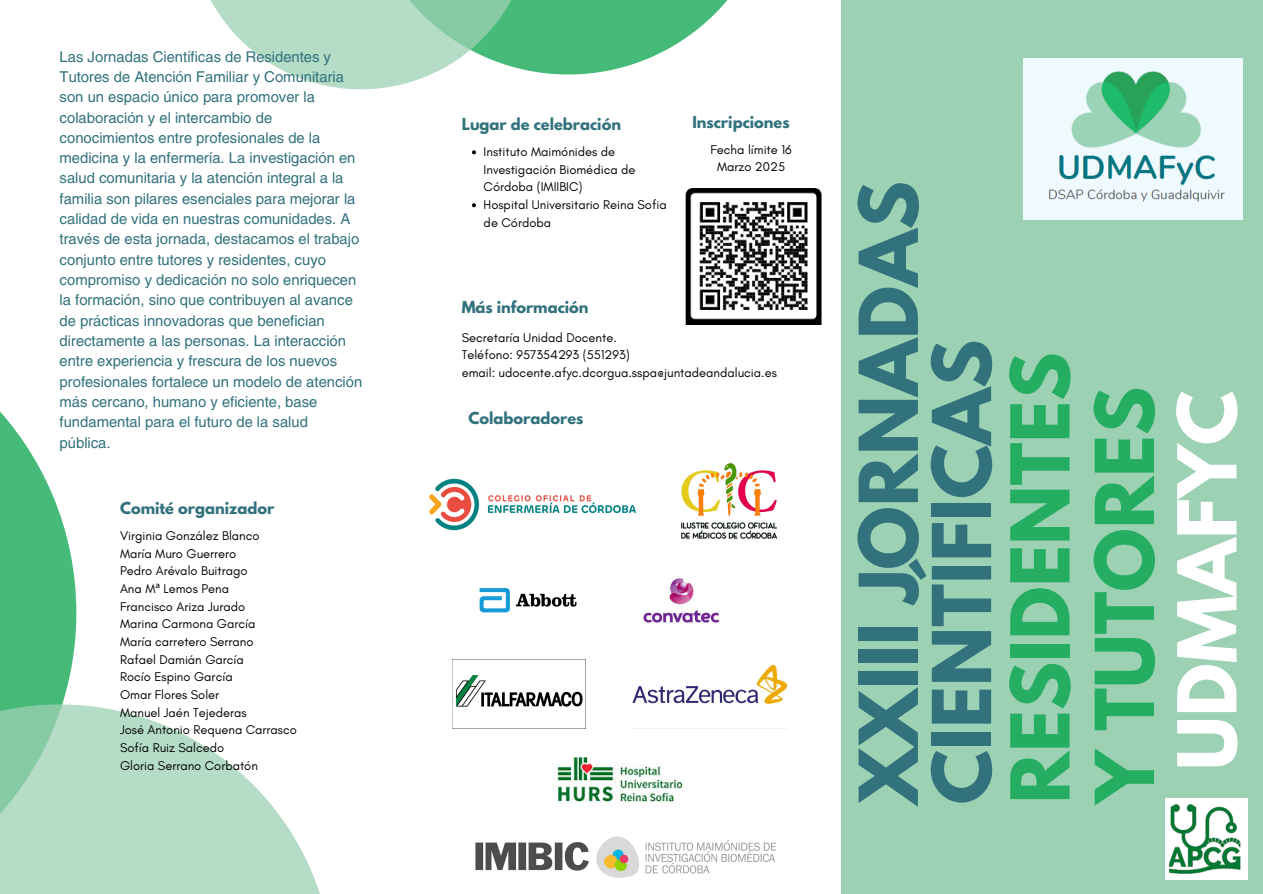
<style>
.page{position:relative;width:1263px;height:894px;background:#fff}
.page>*{position:absolute;margin:0;border:0;box-sizing:border-box;transform-origin:0 0}
.t1{font:700 71.85px "League Spartan";color:#31727d}
.t2{font:700 71.85px/84.4px "League Spartan";color:#25ae61}
.t3{font:700 71.85px "League Spartan";color:#fff}
.t4{font:14.7px/20.2px "Helios";color:#31727d}
.t5{font:700 14.7px "League Spartan";color:#31727d}
.t6{font:12.9px/17.7px "Glacial Indifference";color:#000}
.s1{font-family:"Noto Sans"}
</style>
<div class="page">
<div style="left:0;top:0;width:1263px;height:893px;background:#9dd1b3"></div>
<div style="left:0;top:0;width:841px;height:893px;background:#fff"></div>
<svg style="left:0;top:411px;width:76px;height:293px;fill:#46ba79"></svg>
<svg style="left:0;top:704px;width:320px;height:189px;fill:#b5dcc6"></svg>
<svg style="left:532px;top:0;width:196px;height:74px;fill:#46ba79"></svg>
<svg style="left:210px;top:0;width:322px;height:89px;fill:#b5dcc6"></svg>
<img style="left:1023px;top:59px;width:220px;height:160px">
<img style="left:475px;top:836px;width:301px;height:42px">
<img style="left:557px;top:756px;width:126px;height:46px">
<img style="left:429px;top:478px;width:207px;height:53px">
<img style="left:681px;top:463px;width:96px;height:76px">
<img style="left:479px;top:588px;width:98px;height:25px">
<img style="left:453px;top:659px;width:132px;height:48px">
<img style="left:632px;top:664px;width:156px;height:40px">
<img style="left:643px;top:578px;width:77px;height:46px">
<img style="left:685px;top:188px;width:137px;height:136px">
<img style="left:1165px;top:798px;width:82px;height:81px">
<svg style="left:472px;top:150px;width:4px;height:4px"></svg>
<svg style="left:472px;top:203px;width:4px;height:4px"></svg>
<h2 class="t4" style="left:60px;top:46px;width:304px">Las Jornadas Científicas de Residentes y Tutores de Atención Familiar y Comunitaria son un espacio único para promover la colaboración y el intercambio de conocimientos entre profesionales de la medicina y la enfermería. La investigación en salud comunitaria y la atención integral a la familia son pilares esenciales para mejorar la calidad de vida en nuestras comunidades. A través de esta jornada, destacamos el trabajo conjunto entre tutores y residentes, cuyo compromiso y dedicación no solo enriquecen la formación, sino que contribuyen al avance de prácticas innovadoras que benefician directamente a las personas. La interacción entre experiencia y frescura de los nuevos profesionales fortalece un modelo de atención más cercano, humano y eficiente, base fundamental para el futuro de la salud pública.</h2>
<p class="t5" style="left:120px;top:501px;width:156px">Comité organizador</p>
<p class="t6" style="left:120px;top:526px;width:178px">Virginia González Blanco<br>María Muro Guerrero<br>Pedro Arévalo Buitrago<br>Ana M<span class="s1">ª</span> Lemos Pena<br>Francisco Ariza Jurado<br>Marina Carmona García<br>María carretero Serrano<br>Rafael Damián García<br>Rocío Espino García<br>Omar Flores Soler<br>Manuel Jaén Tejederas<br>José Antonio Requena Carrasco<br>Sofía Ruiz Salcedo<br>Gloria Serrano Corbatón</p>
<h4 class="t5" style="left:462px;top:117px;width:161px">Lugar de celebración</h4>
<p class="t6" style="left:484px;top:143px;width:153px">Instituto Maimónides de<br>Investigación Biomédica de<br>Córdoba (IMIIBIC)</p>
<p class="t6" style="left:484px;top:195px;width:185px">Hospital Universitario Reina Sofia de Córdoba</p>
<h2 class="t5" style="left:692px;top:115px;width:99px">Inscripciones</h2>
<h3 class="t6" style="left:710px;top:141px;width:83px;line-height:17.2px;text-align:center">Fecha límite 16<br>Marzo 2025</h3>
<p class="t5" style="left:462px;top:299px;width:128px">Más información</p>
<h2 class="t6" style="left:462px;top:328px;width:170px">Secretaría Unidad Docente.<br>Teléfono: 957354293 (551293)</h2>
<p class="t6" style="left:462px;top:363px;width:317px">email: udocente.afyc.dcorgua.sspa@juntadeandalucia.es</p>
<h3 class="t5" style="left:468px;top:410px;width:116px">Colaboradores</h3>
<p class="t1" style="left:853px;top:804px;width:624px;rotate:-90deg">XXIII JORNADAS</p>
<h5 class="t1" style="left:926px;top:804px;width:466px;rotate:-90deg">CIENTÍFICAS</h5>
<h2 class="t2" style="left:1007px;top:803px;width:452px;rotate:-90deg">RESIDENTES<br>Y TUTORES</h2>
<p class="t3" style="left:1172px;top:769px;width:380px;rotate:-90deg">UDMAFYC</p>
</div>
